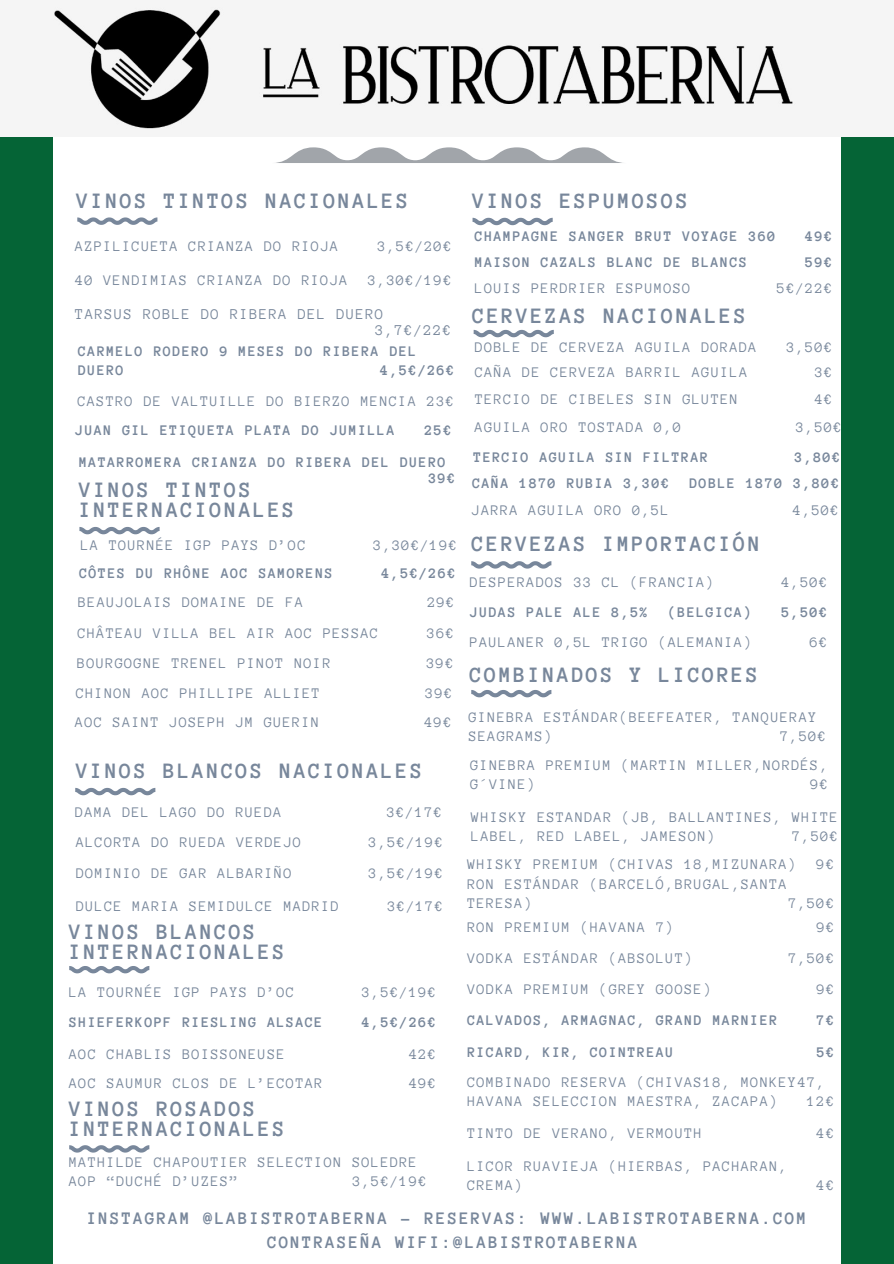
<style>
.page{position:relative;width:894px;height:1264px;background:#fff}
.page>*{position:absolute;margin:0;border:0;box-sizing:border-box;transform-origin:0 0}
.t1{font:700 22.5px/20.2px "Anonymous Pro";letter-spacing:.1em;color:#78879b}
.t2{font:700 18px/23.7px "Anonymous Pro";letter-spacing:.1em;color:#78879b}
.t3{font:15.3px/15.8px "Anonymous Pro";letter-spacing:.085em;color:#78879b}
.t4{font:15px/19.2px "Anonymous Pro";letter-spacing:.085em;color:#78879b}
.t5{font:700 15px/19.2px "Anonymous Pro";letter-spacing:.085em;color:#78879b}
</style>
<div class="page">
<div style="left:0;top:0;width:52px;height:1263px;background:#056436"></div>
<div style="left:840px;top:0;width:53px;height:1263px;background:#056436"></div>
<svg style="left:276px;top:147px;width:347px;height:16px"></svg>
<img style="left:0;top:0;width:893px;height:136px">
<svg style="left:77px;top:217px;width:80px;height:8px"></svg>
<svg style="left:472px;top:218px;width:80px;height:7px"></svg>
<svg style="left:473px;top:330px;width:80px;height:7px"></svg>
<svg style="left:79px;top:527px;width:80px;height:7px"></svg>
<svg style="left:471px;top:561px;width:80px;height:7px"></svg>
<svg style="left:471px;top:690px;width:80px;height:7px"></svg>
<svg style="left:75px;top:788px;width:80px;height:7px"></svg>
<svg style="left:69px;top:966px;width:80px;height:7px"></svg>
<svg style="left:69px;top:1145px;width:80px;height:7px"></svg>
<h1 class="t1" style="left:77px;top:190px;width:333px">VINOS TINTOS NACIONALES</h1>
<p class="t4" style="left:75px;top:236px;width:264px">AZPILICUETA CRIANZA DO RIOJA</p>
<p class="t4" style="left:377px;top:236px;width:76px">3,5€/20€</p>
<p class="t4" style="left:75px;top:270px;width:274px">40 VENDIMIAS CRIANZA DO RIOJA</p>
<p class="t4" style="left:368px;top:270px;width:85px">3,30€/19€</p>
<p class="t3" style="left:375px;top:306px;width:78px;text-indent:-300px">TARSUS ROBLE DO RIBERA DEL DUERO<br>3,7€/22€</p>
<p class="t5" style="left:78px;top:341px;width:340px">CARMELO RODERO 9 MESES DO RIBERA DEL<br>DUERO</p>
<p class="t5" style="left:380px;top:360px;width:76px">4,5€/26€</p>
<p class="t4" style="left:78px;top:391px;width:377px">CASTRO DE VALTUILLE DO BIERZO MENCIA 23€</p>
<p class="t5" style="left:75px;top:420px;width:321px">JUAN GIL ETIQUETA PLATA DO JUMILLA</p>
<p class="t5" style="left:424px;top:420px;width:29px">25€</p>
<p class="t5" style="left:428px;top:453px;width:29px;line-height:15.8px;text-indent:-349px">MATARROMERA CRIANZA DO RIBERA DEL DUERO<br>39€</p>
<h1 class="t1" style="left:79px;top:478px;width:217px">VINOS TINTOS<br>INTERNACIONALES</h1>
<p class="t4" style="left:81px;top:535px;width:227px">LA TOURNÉE IGP PAYS D’OC</p>
<p class="t4" style="left:373px;top:535px;width:85px">3,30€/19€</p>
<p class="t5" style="left:79px;top:563px;width:255px">CÔTES DU RHÔNE AOC SAMORENS</p>
<p class="t5" style="left:381px;top:563px;width:76px">4,5€/26€</p>
<p class="t4" style="left:78px;top:592px;width:227px">BEAUJOLAIS DOMAINE DE FA</p>
<p class="t4" style="left:427px;top:592px;width:29px">29€</p>
<p class="t4" style="left:78px;top:623px;width:302px">CHÂTEAU VILLA BEL AIR AOC PESSAC</p>
<p class="t4" style="left:427px;top:623px;width:29px">36€</p>
<p class="t4" style="left:77px;top:653px;width:255px">BOURGOGNE TRENEL PINOT NOIR</p>
<p class="t4" style="left:426px;top:653px;width:29px">39€</p>
<p class="t4" style="left:76px;top:682px;width:245px">CHINON AOC PHILLIPE ALLIET</p>
<p class="t4" style="left:425px;top:682px;width:29px">39€</p>
<p class="t4" style="left:75px;top:712px;width:245px">AOC SAINT JOSEPH JM GUERIN</p>
<p class="t4" style="left:424px;top:712px;width:29px">49€</p>
<h1 class="t1" style="left:76px;top:759px;width:348px">VINOS BLANCOS NACIONALES</h1>
<p class="t4" style="left:75px;top:801px;width:208px">DAMA DEL LAGO DO RUEDA</p>
<p class="t4" style="left:386px;top:801px;width:57px">3€/17€</p>
<p class="t4" style="left:76px;top:832px;width:227px">ALCORTA DO RUEDA VERDEJO</p>
<p class="t4" style="left:368px;top:832px;width:76px">3,5€/19€</p>
<p class="t4" style="left:76px;top:863px;width:217px">DOMINIO DE GAR ALBARIÑO</p>
<p class="t4" style="left:368px;top:863px;width:76px">3,5€/19€</p>
<p class="t4" style="left:76px;top:896px;width:264px">DULCE MARIA SEMIDULCE MADRID</p>
<p class="t4" style="left:387px;top:896px;width:57px">3€/17€</p>
<h1 class="t1" style="left:69px;top:920px;width:217px">VINOS BLANCOS<br>INTERNACIONALES</h1>
<p class="t4" style="left:69px;top:981px;width:227px">LA TOURNÉE IGP PAYS D’OC</p>
<p class="t4" style="left:362px;top:981px;width:76px">3,5€/19€</p>
<p class="t5" style="left:69px;top:1012px;width:255px">SHIEFERKOPF RIESLING ALSACE</p>
<p class="t5" style="left:362px;top:1012px;width:76px">4,5€/26€</p>
<p class="t4" style="left:69px;top:1043px;width:217px">AOC CHABLIS BOISSONEUSE</p>
<p class="t4" style="left:409px;top:1043px;width:29px">42€</p>
<p class="t4" style="left:69px;top:1073px;width:255px">AOC SAUMUR CLOS DE L’ECOTAR</p>
<p class="t4" style="left:409px;top:1073px;width:29px">49€</p>
<h1 class="t1" style="left:69px;top:1097px;width:217px">VINOS ROSADOS<br>INTERNACIONALES</h1>
<p class="t4" style="left:69px;top:1152px;width:349px">MATHILDE CHAPOUTIER SELECTION SOLEDRE<br>AOP “DUCHÉ D’UZES”</p>
<p class="t4" style="left:352px;top:1171px;width:76px">3,5€/19€</p>
<h1 class="t1" style="left:472px;top:190px;width:217px">VINOS ESPUMOSOS</h1>
<p class="t5" style="left:475px;top:226px;width:302px">CHAMPAGNE SANGER BRUT VOYAGE 360</p>
<p class="t5" style="left:805px;top:226px;width:29px">49€</p>
<p class="t5" style="left:475px;top:252px;width:274px">MAISON CAZALS BLANC DE BLANCS</p>
<p class="t5" style="left:805px;top:252px;width:29px">59€</p>
<p class="t4" style="left:475px;top:278px;width:217px">LOUIS PERDRIER ESPUMOSO</p>
<p class="t4" style="left:776px;top:278px;width:57px">5€/22€</p>
<h1 class="t1" style="left:472px;top:305px;width:275px">CERVEZAS NACIONALES</h1>
<p class="t4" style="left:475px;top:336px;width:283px">DOBLE DE CERVEZA AGUILA DORADA</p>
<p class="t4" style="left:786px;top:336px;width:47px">3,50€</p>
<p class="t4" style="left:475px;top:362px;width:274px">CAÑA DE CERVEZA BARRIL AGUILA</p>
<p class="t4" style="left:814px;top:362px;width:19px">3€</p>
<p class="t4" style="left:475px;top:389px;width:264px">TERCIO DE CIBELES SIN GLUTEN</p>
<p class="t4" style="left:814px;top:389px;width:19px">4€</p>
<p class="t4" style="left:475px;top:417px;width:208px">AGUILA ORO TOSTADA 0,0</p>
<p class="t4" style="left:795px;top:417px;width:47px">3,50€</p>
<p class="t5" style="left:473px;top:447px;width:236px">TERCIO AGUILA SIN FILTRAR</p>
<p class="t5" style="left:794px;top:447px;width:47px">3,80€</p>
<p class="t5" style="left:472px;top:472px;width:198px">CAÑA 1870 RUBIA 3,30€</p>
<p class="t5" style="left:689px;top:472px;width:151px">DOBLE 1870 3,80€</p>
<p class="t4" style="left:472px;top:499px;width:198px">JARRA AGUILA ORO 0,5L</p>
<p class="t4" style="left:792px;top:499px;width:47px">4,50€</p>
<h1 class="t1" style="left:472px;top:532px;width:290px">CERVEZAS IMPORTACIÓN</h1>
<p class="t4" style="left:470px;top:572px;width:245px">DESPERADOS 33 CL (FRANCIA)</p>
<p class="t4" style="left:781px;top:572px;width:47px">4,50€</p>
<p class="t5" style="left:470px;top:601px;width:179px">JUDAS PALE ALE 8,5%</p>
<p class="t5" style="left:668px;top:601px;width:85px">(BELGICA)</p>
<p class="t5" style="left:781px;top:601px;width:47px">5,50€</p>
<p class="t4" style="left:470px;top:632px;width:283px">PAULANER 0,5L TRIGO (ALEMANIA)</p>
<p class="t4" style="left:809px;top:632px;width:19px">6€</p>
<h1 class="t1" style="left:470px;top:663px;width:290px">COMBINADOS Y LICORES</h1>
<p class="t4" style="left:468px;top:707px;width:349px">GINEBRA ESTÁNDAR(BEEFEATER, TANQUERAY<br>SEAGRAMS)</p>
<p class="t4" style="left:780px;top:726px;width:47px">7,50€</p>
<p class="t4" style="left:470px;top:754px;width:359px">GINEBRA PREMIUM (MARTIN MILLER,NORDÉS,<br>G´VINE)</p>
<p class="t4" style="left:810px;top:774px;width:19px">9€</p>
<p class="t4" style="left:471px;top:806px;width:368px">WHISKY ESTANDAR (JB, BALLANTINES, WHITE<br>LABEL, RED LABEL, JAMESON)</p>
<p class="t4" style="left:467px;top:821px;width:372px;line-height:28.2px;text-indent:324px">7,50€<br>WHISKY PREMIUM (CHIVAS 18,MIZUNARA)</p>
<p class="t4" style="left:816px;top:853px;width:19px">9€</p>
<p class="t4" style="left:467px;top:873px;width:321px">RON ESTÁNDAR (BARCELÓ,BRUGAL,SANTA<br>TERESA)</p>
<p class="t4" style="left:788px;top:893px;width:47px">7,50€</p>
<p class="t4" style="left:467px;top:917px;width:208px">RON PREMIUM (HAVANA 7)</p>
<p class="t4" style="left:816px;top:917px;width:19px">9€</p>
<p class="t4" style="left:467px;top:947px;width:227px">VODKA ESTÁNDAR (ABSOLUT)</p>
<p class="t4" style="left:788px;top:947px;width:47px">7,50€</p>
<p class="t4" style="left:467px;top:978px;width:245px">VODKA PREMIUM (GREY GOOSE)</p>
<p class="t4" style="left:816px;top:978px;width:19px">9€</p>
<p class="t5" style="left:467px;top:1009px;width:311px">CALVADOS, ARMAGNAC, GRAND MARNIER</p>
<p class="t5" style="left:816px;top:1009px;width:19px">7€</p>
<p class="t5" style="left:467px;top:1042px;width:208px">RICARD, KIR, COINTREAU</p>
<p class="t5" style="left:816px;top:1042px;width:19px">5€</p>
<p class="t4" style="left:467px;top:1072px;width:359px">COMBINADO RESERVA (CHIVAS18, MONKEY47,<br>HAVANA SELECCION MAESTRA, ZACAPA)</p>
<p class="t4" style="left:807px;top:1091px;width:29px">12€</p>
<p class="t4" style="left:467px;top:1122px;width:236px">TINTO DE VERANO, VERMOUTH</p>
<p class="t4" style="left:816px;top:1122px;width:19px">4€</p>
<p class="t4" style="left:467px;top:1155px;width:321px">LICOR RUAVIEJA (HIERBAS, PACHARAN,<br>CREMA)</p>
<p class="t4" style="left:816px;top:1174px;width:19px">4€</p>
<p class="t2" style="left:267px;top:1206px;width:540px;text-indent:-180px">INSTAGRAM @LABISTROTABERNA - RESERVAS: WWW.LABISTROTABERNA.COM<br>CONTRASEÑA WIFI:@LABISTROTABERNA</p>
</div>
